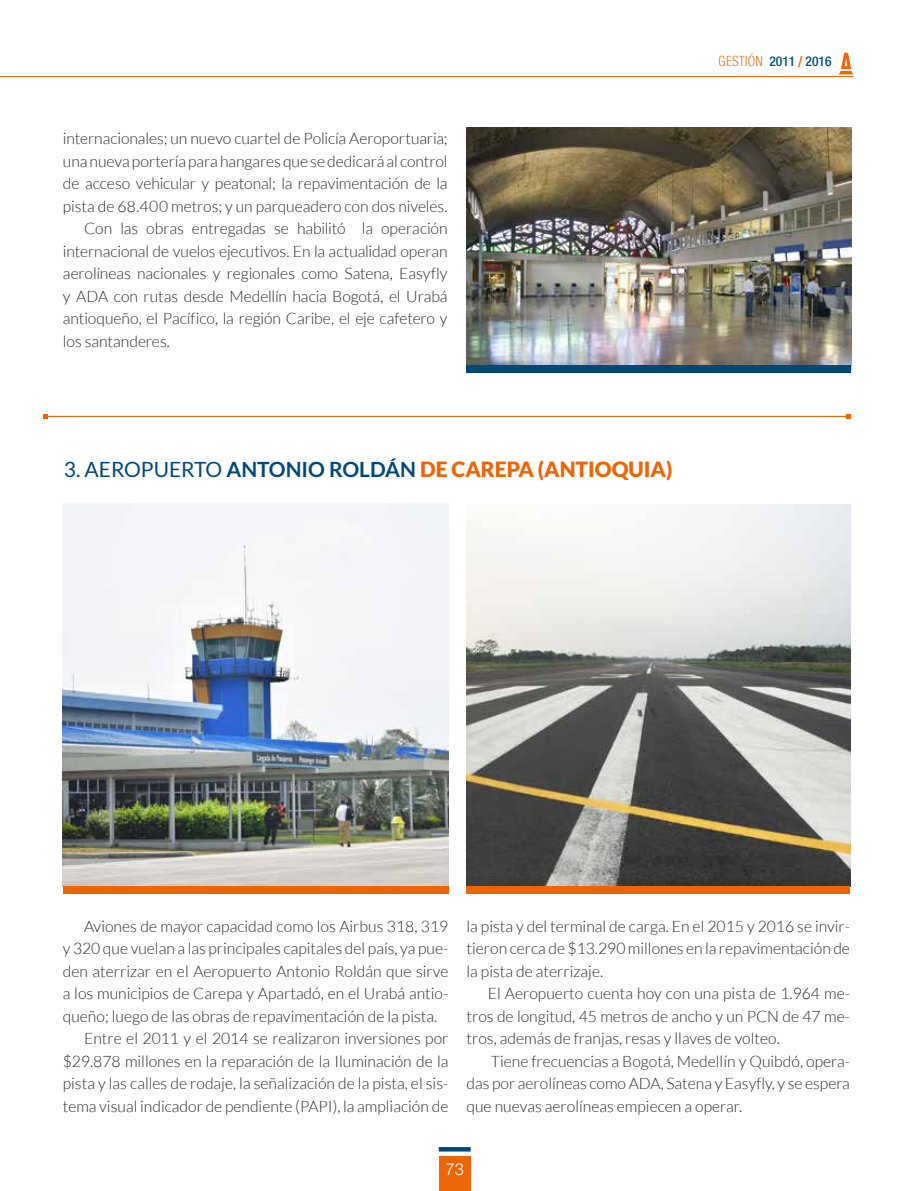
<style>
.page{position:relative;width:915px;height:1191px;background:#fff}
.page>*{position:absolute;margin:0;border:0;box-sizing:border-box;transform-origin:0 0}
.t1{font:900 21px "Lato";color:#ec6608}
.t2{font:300 16.5px "Helvetica LT Std";color:#fff}
.t3{font:300 15.75px/22.5px "Lato";color:#282827;text-align:justify}
.t4{font:500 condensed 13.5px "Helvetica Neue LT Std";color:#004e80}
.s1{font-weight:400;color:#00487a}
.s2{font-weight:700;color:#00487a}
.s3{font-family:"Helvetica LT";font-weight:300;color:#ed6f19}
.s4{font-family:"Helvetica LT Std";font-weight:900;color:#ed6f19}
</style>
<div class="page">
<hr style="left:45px;top:416px;width:803px;height:1px;background:#ec6608">
<svg style="left:43px;top:414px;width:4px;height:4px"></svg>
<svg style="left:846px;top:414px;width:4px;height:4px"></svg>
<img style="left:63px;top:503px;width:385px;height:383px">
<div style="left:63px;top:886px;width:385px;height:7px;background:#ec6608"></div>
<img style="left:466px;top:504px;width:383px;height:382px">
<div style="left:466px;top:886px;width:383px;height:7px;background:#ec6608"></div>
<img style="left:466px;top:128px;width:384px;height:237px">
<div style="left:466px;top:365px;width:384px;height:8px;background:#00487a"></div>
<div style="left:438px;top:1156px;width:32px;height:35px;background:#ec6608"></div>
<svg style="left:438px;top:1147px;width:32px;height:4px"></svg>
<svg style="left:838px;top:53px;width:14px;height:21px"></svg>
<hr style="left:1px;top:76px;width:851px;height:1px;background:#ec6608">
<p class="t3" style="left:63px;top:127px;width:386px">internacionales; un nuevo cuartel de Policía Aeroportuaria;</p>
<p class="t3" style="left:63px;top:150px;width:386px">una nueva portería para hangares que se dedicará al control</p>
<p class="t3" style="left:63px;top:172px;width:386px">de acceso vehicular y peatonal; la repavimentación de la</p>
<p class="t3" style="left:63px;top:195px;width:386px">pista de 68.400 metros; y un parqueadero con dos niveles.</p>
<p class="t3" style="left:84px;top:217px;width:365px">Con las obras entregadas se habilitó la operación</p>
<p class="t3" style="left:63px;top:240px;width:386px">internacional de vuelos ejecutivos. En la actualidad operan</p>
<p class="t3" style="left:63px;top:262px;width:386px">aerolíneas nacionales y regionales como Satena, Easyfly</p>
<p class="t3" style="left:63px;top:285px;width:386px">y ADA con rutas desde Medellín hacia Bogotá, el Urabá</p>
<p class="t3" style="left:63px;top:307px;width:386px">antioqueño, el Pacífico, la región Caribe, el eje cafetero y</p>
<p class="t3" style="left:63px;top:330px;width:108px">los santanderes.</p>
<h1 class="t1" style="left:64px;top:457px;width:609px"><span class="s1">3. AEROPUERTO</span> <span class="s2">ANTONIO ROLDÁN</span> DE CAREPA (ANTIOQUIA)</h1>
<p class="t4" style="left:718px;top:53px;width:114px"><span class="s3">GESTIÓN</span> 2011 <span class="s4">/</span> 2016</p>
<p class="t3" style="left:84px;top:915px;width:366px">Aviones de mayor capacidad como los Airbus 318, 319</p>
<p class="t3" style="left:63px;top:937px;width:387px">y 320 que vuelan a las principales capitales del país, ya pue-</p>
<p class="t3" style="left:63px;top:960px;width:387px">den aterrizar en el Aeropuerto Antonio Roldán que sirve</p>
<p class="t3" style="left:63px;top:982px;width:387px">a los municipios de Carepa y Apartadó, en el Urabá antio-</p>
<p class="t3" style="left:63px;top:1005px;width:376px">queño; luego de las obras de repavimentación de la pista.</p>
<p class="t3" style="left:84px;top:1027px;width:366px">Entre el 2011 y el 2014 se realizaron inversiones por</p>
<p class="t3" style="left:63px;top:1050px;width:387px">$29.878 millones en la reparación de la Iluminación de la</p>
<p class="t3" style="left:63px;top:1072px;width:387px">pista y las calles de rodaje, la señalización de la pista, el sis-</p>
<p class="t3" style="left:63px;top:1095px;width:387px">tema visual indicador de pendiente (PAPI), la ampliación de</p>
<p class="t3" style="left:466px;top:915px;width:385px">la pista y del terminal de carga. En el 2015 y 2016 se invir&shy;tieron cerca de $13.290 millones en la repavimentación de la pista de aterrizaje.</p>
<p class="t3" style="left:466px;top:982px;width:385px;text-indent:21px">El Aeropuerto cuenta hoy con una pista de 1.964 me&shy;tros de longitud, 45 metros de ancho y un PCN de 47 me&shy;tros, además de franjas, resas y llaves de volteo.</p>
<p class="t3" style="left:466px;top:1050px;width:385px;text-indent:24px">Tiene frecuencias a Bogotá, Medellín y Quibdó, opera&shy;das por aerolíneas como ADA, Satena y Easyfly, y se espera que nuevas aerolíneas empiecen a operar.</p>
<p class="t2" style="left:445px;top:1159px;width:20px">73</p>
</div>
